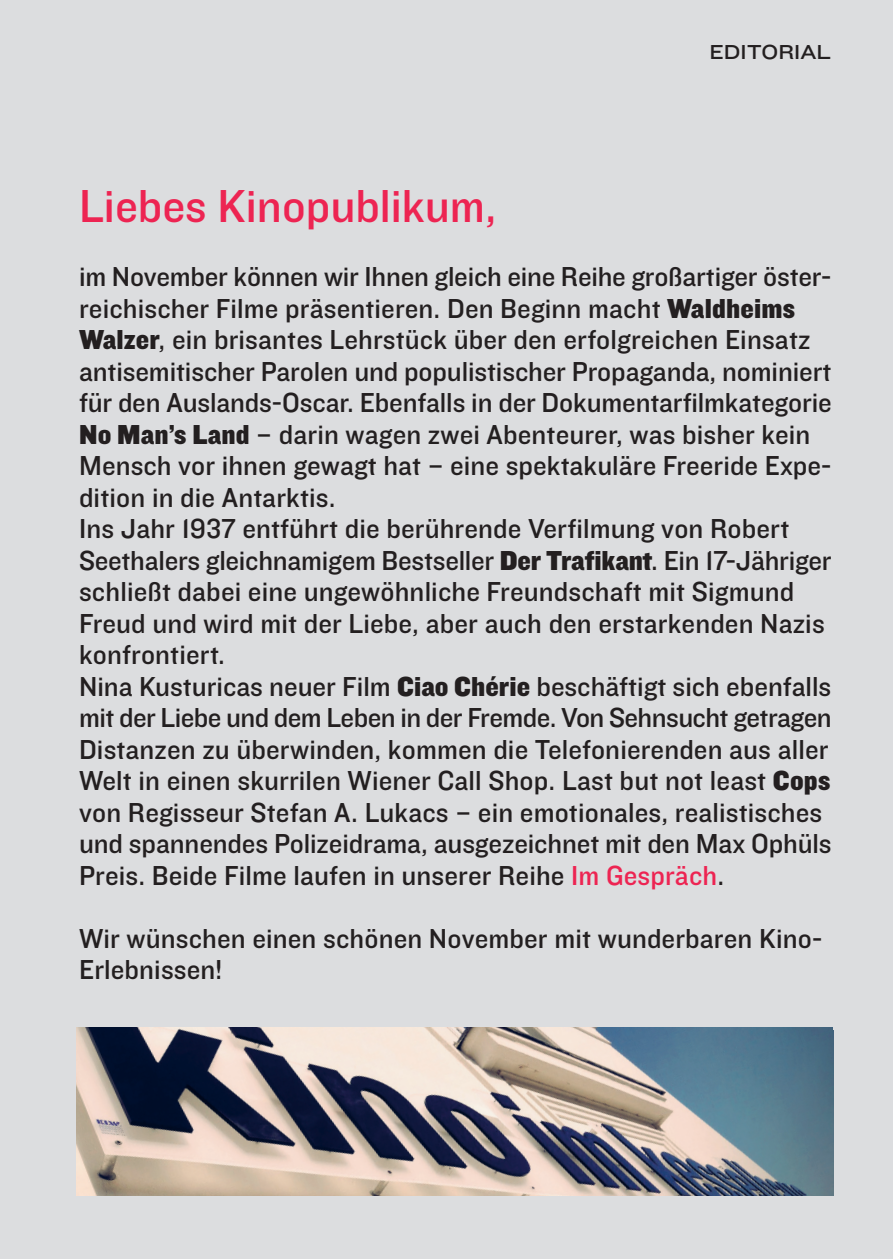
<style>
.page{position:relative;width:893px;height:1259px;background:#dcdddf}
.page>*{position:absolute;margin:0;border:0;box-sizing:border-box;transform-origin:0 0}
.t1{font:48px "Knockout HTF31 Junior Middlewt";color:#ed2452}
.t2{font:28.5px/31.5px "Knockout HTF31 Junior Middlewt";letter-spacing:.005em;color:#231f20}
.t3{font:21px "Knockout HTF33 Junior Heviwt";color:#231f20}
.s1{font-family:"Knockout HTF71 Full Middlewt"}
.s2{color:#ed2452}
</style>
<div class="page">
<img style="left:77px;top:1028px;width:756px;height:167px">
<p class="t3" style="left:709px;top:45px;width:123px">EDITORIAL</p>
<h1 class="t1" style="left:79px;top:190px;width:419px">Liebes Kinopublikum,</h1>
<p class="t2" style="left:79px;top:263px;width:754px">im November können wir Ihnen gleich eine Reihe großartiger öster&shy;reichischer Filme präsentieren. Den Beginn macht <span class="s1">Waldheims Walzer</span>, ein brisantes Lehrstück über den erfolgreichen Einsatz antisemitischer Parolen und populistischer Propaganda, nominiert für den Auslands-Oscar. Ebenfalls in der Dokumentarfilmkategorie <span class="s1">No Man’s Land</span> – darin wagen zwei Abenteurer, was bisher kein Mensch vor ihnen gewagt hat – eine spektakuläre Freeride Expe&shy;dition in die Antarktis.<br>Ins Jahr 1937 entführt die berührende Verfilmung von Robert Seethalers gleichnamigem Bestseller <span class="s1">Der Trafikant</span>. Ein 17-Jähriger schließt dabei eine ungewöhnliche Freundschaft mit Sigmund Freud und wird mit der Liebe, aber auch den erstarkenden Nazis konfrontiert.<br>Nina Kusturicas neuer Film <span class="s1">Ciao Chérie</span> beschäftigt sich ebenfalls mit der Liebe und dem Leben in der Fremde. Von Sehnsucht getragen Distanzen zu überwinden, kommen die Telefonierenden aus aller Welt in einen skurrilen Wiener Call Shop. Last but not least <span class="s1">Cops </span>von Regisseur Stefan A. Lukacs – ein emotionales, realistisches und spannendes Polizeidrama, ausgezeichnet mit den Max Ophüls Preis. Beide Filme laufen in unserer Reihe <span class="s2">Im Gespräch</span>.</p>
<p class="t2" style="left:79px;top:924px;width:745px">Wir wünschen einen schönen November mit wunderbaren Kino-<br>Erlebnissen!</p>
</div>
